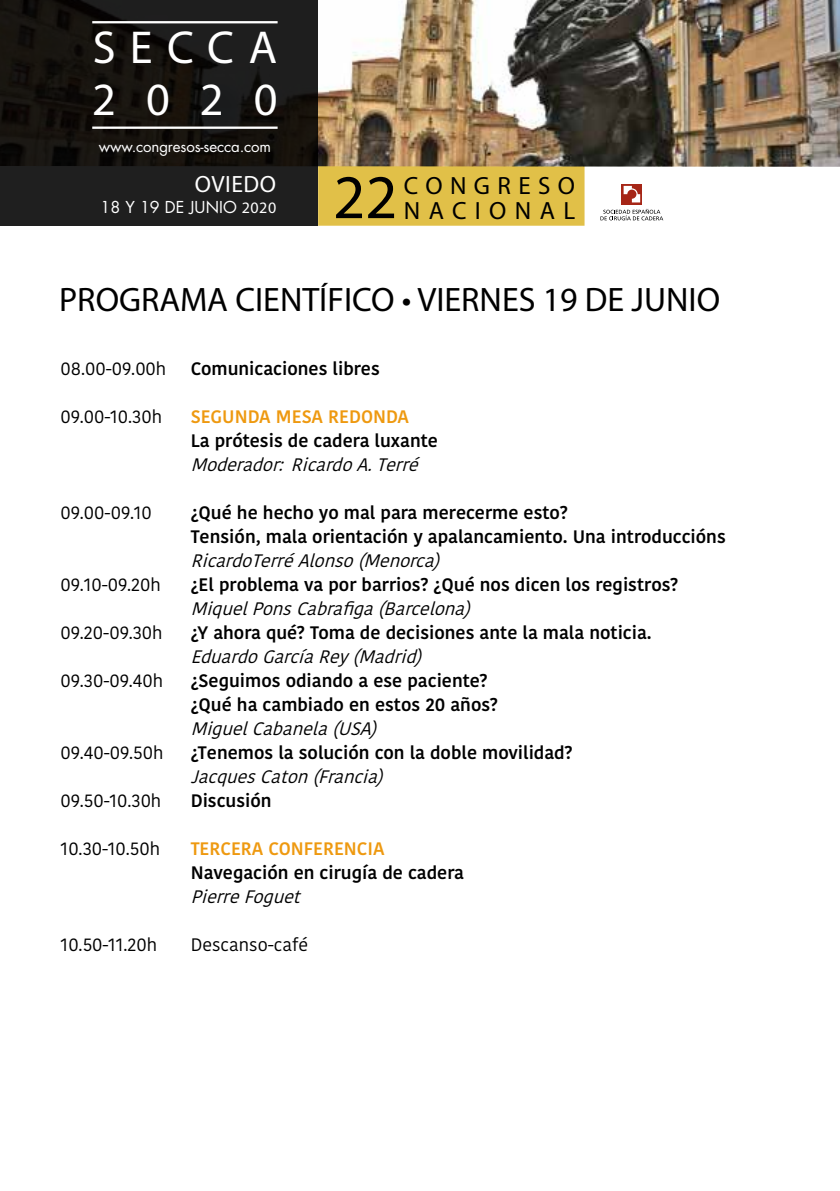
<style>
.page{position:relative;width:840px;height:1191px;background:#fff}
.page>*{position:absolute;margin:0;border:0;box-sizing:border-box;transform-origin:0 0}
.t1{font:62.4px "Myriad Pro";color:#000}
.t2{font:46.4px/52.2px "Myriad Pro";letter-spacing:.315em;color:#fff}
.t3{font:34px "Myriad Pro";color:#000}
.t4{font:25px "Myriad Pro";letter-spacing:.31em;color:#000}
.t5{font:25px "Myriad Pro";letter-spacing:.335em;color:#000}
.t6{font:23.6px "Myriad Pro";letter-spacing:.02em;color:#fff}
.t7{font:600 18px/24px "Kohinoor Devanagari";color:#000}
.t8{font:italic 18px "Kohinoor Devanagari";color:#000}
.t9{font:18px "Kohinoor Devanagari";color:#000}
.t10{font:600 18px "Kohinoor Devanagari";color:#ee9910}
.t11{font:16px "Futura Std";letter-spacing:.005em;color:#fff}
.t12{font:15px "Futura Std";letter-spacing:-.01em;color:#fff}
.s1{font-family:"Myriad Pro"}
</style>
<div class="page">
<div style="left:318px;top:167px;width:266px;height:59px;background:#e1c048"></div>
<img style="left:318px;top:0;width:521px;height:167px">
<svg style="left:0;top:0;width:318px;height:226px;background:#191715"></svg>
<hr style="left:92px;top:21px;width:185px;height:2px;background:#fff">
<hr style="left:92px;top:126px;width:185px;height:3px;background:#fff">
<svg style="left:600px;top:209px;width:63px;height:11px"></svg>
<svg style="left:621px;top:184px;width:20px;height:20px"></svg>
<svg style="left:623px;top:186px;width:16px;height:16px"></svg>
<h2 class="t2" style="left:92px;top:21px;width:187px">SECCA<br>2020</h2>
<p class="t12" style="left:99px;top:137px;width:174px">www.congresos-secca.com</p>
<h3 class="t6" style="left:195px;top:169px;width:83px">OVIEDO</h3>
<p class="t11" style="left:100px;top:197px;width:177px">18 Y 19 DE JUNIO <span class="s1">2020</span></p>
<h1 class="t1" style="left:333px;top:159px;width:66px">22</h1>
<h3 class="t4" style="left:404px;top:170px;width:173px">CONGRESO</h3>
<h3 class="t5" style="left:404px;top:195px;width:173px">NACIONAL</h3>
<h3 class="t3" style="left:59px;top:279px;width:662px">PROGRAMA CIENTÍFICO • VIERNES 19 DE JUNIO</h3>
<p class="t9" style="left:61px;top:358px;width:107px">08.00-09.00h</p>
<p class="t7" style="left:191px;top:357px;width:190px">Comunicaciones libres</p>
<p class="t9" style="left:61px;top:406px;width:103px">09.00-10.30h</p>
<p class="t10" style="left:191px;top:406px;width:220px">SEGUNDA MESA REDONDA</p>
<p class="t7" style="left:191px;top:429px;width:248px">La prótesis de cadera luxante</p>
<p class="t8" style="left:191px;top:454px;width:236px">Moderador: RicardoA.Terré</p>
<p class="t9" style="left:61px;top:502px;width:93px">09.00-09.10</p>
<p class="t7" style="left:191px;top:501px;width:536px">¿Qué he hecho yo mal para merecerme esto?<br>Tensión, mala orientación y apalancamiento. Una introduccións</p>
<p class="t8" style="left:191px;top:550px;width:258px">RicardoTerréAlonso(Menorca)</p>
<p class="t9" style="left:61px;top:574px;width:102px">09.10-09.20h</p>
<p class="t7" style="left:191px;top:573px;width:489px">¿El problema va por barrios? ¿Qué nos dicen los registros?</p>
<p class="t8" style="left:191px;top:598px;width:288px">MiquelPonsCabrafiga(Barcelona)</p>
<p class="t9" style="left:61px;top:622px;width:103px">09.20-09.30h</p>
<p class="t7" style="left:191px;top:621px;width:462px">¿Y ahora qué? Toma de decisiones ante la mala noticia.</p>
<p class="t8" style="left:191px;top:646px;width:240px">EduardoGarcíaRey(Madrid)</p>
<p class="t9" style="left:61px;top:670px;width:104px">09.30-09.40h</p>
<p class="t7" style="left:191px;top:669px;width:308px">¿Seguimos odiando a ese paciente? ¿Qué ha cambiado en estos 20 años?</p>
<p class="t8" style="left:191px;top:718px;width:195px">MiguelCabanela(USA)</p>
<p class="t9" style="left:61px;top:742px;width:104px">09.40-09.50h</p>
<p class="t7" style="left:191px;top:741px;width:383px">¿Tenemos la solución con la doble movilidad?</p>
<p class="t8" style="left:191px;top:766px;width:201px">JacquesCaton(Francia)</p>
<p class="t9" style="left:61px;top:790px;width:102px">09.50-10.30h</p>
<p class="t7" style="left:191px;top:789px;width:82px">Discusión</p>
<p class="t9" style="left:61px;top:838px;width:101px">10.30-10.50h</p>
<p class="t10" style="left:191px;top:838px;width:195px">TERCERA CONFERENCIA</p>
<p class="t7" style="left:191px;top:861px;width:274px">Navegación en cirugía de cadera</p>
<p class="t8" style="left:191px;top:886px;width:118px">PierreFoguet</p>
<p class="t9" style="left:61px;top:934px;width:98px">10.50-11.20h</p>
<p class="t9" style="left:191px;top:934px;width:119px">Descanso-café</p>
</div>
